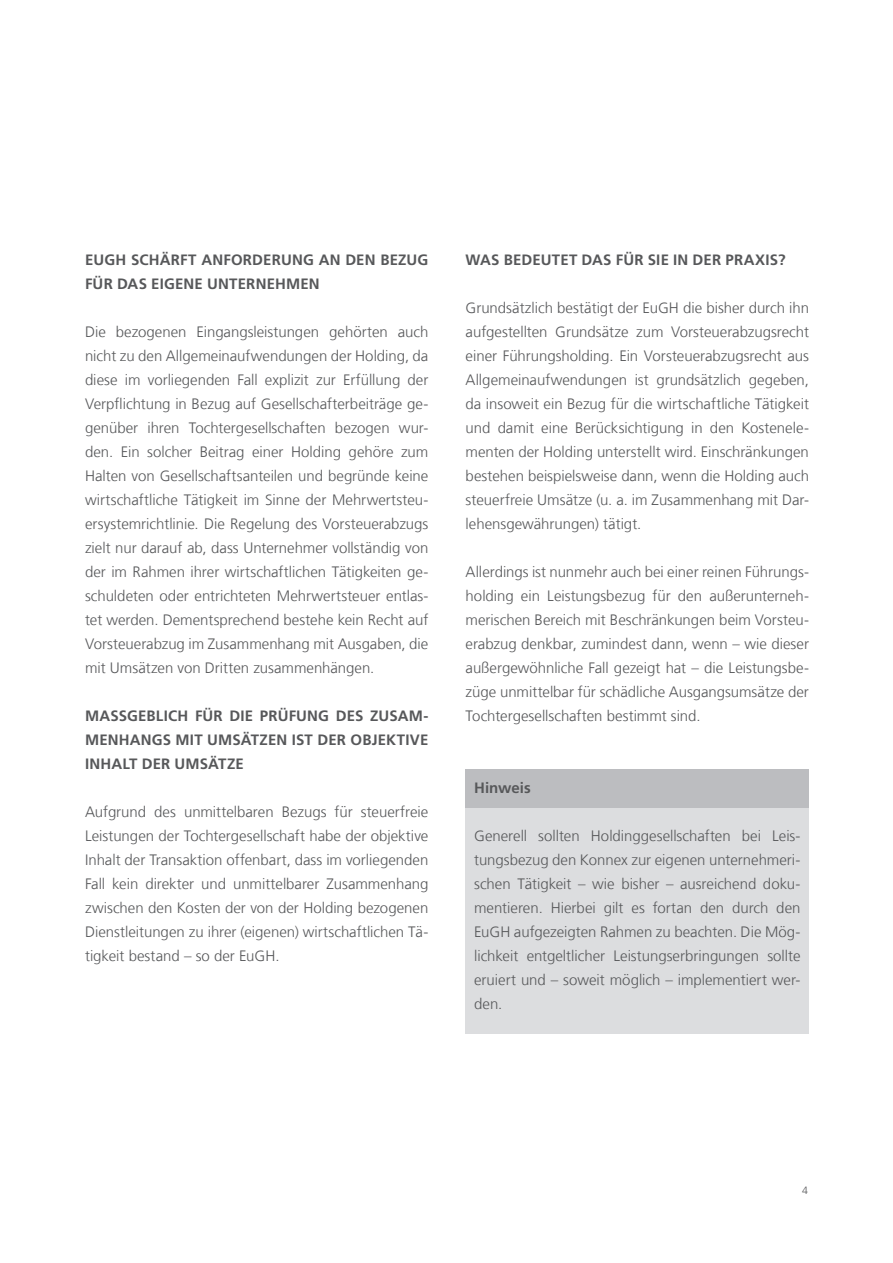
<style>
.page{position:relative;width:893px;height:1263px;background:#fff}
.page>*{position:absolute;margin:0;border:0;box-sizing:border-box;transform-origin:0 0}
.t1{font:300 15px/24px "Frutiger LT Com";color:#57585a;text-align:justify}
.t2{font:700 15px/24px "Frutiger LT Com";letter-spacing:.01em;color:#57585a}
.t3{font:300 10.5px "Frutiger LT Com";color:#57585a}
</style>
<div class="page">
<div style="left:466px;top:770px;width:343px;height:263px;background:#dcdddf"></div>
<div style="left:466px;top:770px;width:343px;height:38px;background:#bcbdc0"></div>
<p class="t2" style="left:85px;top:248px;width:345px">EUGH SCHÄRFT ANFORDERUNG AN DEN BEZUG<br>FÜR DAS EIGENE UNTERNEHMEN</p>
<p class="t1" style="left:85px;top:320px;width:345px">Die bezogenen Eingangsleistungen gehörten auch nicht zu den Allgemeinaufwendungen der Holding, da diese im vorliegenden Fall explizit zur Erfüllung der Verpflichtung in Bezug auf Gesellschafterbeiträge ge&shy;genüber ihren Tochtergesellschaften bezogen wur&shy;den. Ein solcher Beitrag einer Holding gehöre zum Halten von Gesellschaftsanteilen und begründe keine wirtschaftliche Tätigkeit im Sinne der Mehrwertsteu&shy;ersystemrichtlinie. Die Regelung des Vorsteuerabzugs zielt nur darauf ab, dass Unternehmer vollständig von der im Rahmen ihrer wirtschaftlichen Tätigkeiten ge&shy;schuldeten oder entrichteten Mehrwertsteuer entlas&shy;tet werden. Dementsprechend bestehe kein Recht auf Vorsteuerabzug im Zusammenhang mit Ausgaben, die mit Umsätzen von Dritten zusammenhängen.</p>
<p class="t2" style="left:85px;top:704px;width:345px;text-align:justify">MASSGEBLICH FÜR DIE PRÜFUNG DES ZUSAM-MENHANGS MIT UMSÄTZEN IST DER OBJEKTIVE INHALT DER UMSÄTZE</p>
<p class="t1" style="left:85px;top:800px;width:345px">Aufgrund des unmittelbaren Bezugs für steuerfreie Leistungen der Tochtergesellschaft habe der objektive Inhalt der Transaktion offenbart, dass im vorliegenden Fall kein direkter und unmittelbarer Zusammenhang zwischen den Kosten der von der Holding bezogenen Dienstleitungen zu ihrer (eigenen) wirtschaftlichen Tä&shy;tigkeit bestand – so der EuGH.</p>
<p class="t2" style="left:466px;top:248px;width:321px">WAS BEDEUTET DAS FÜR SIE IN DER PRAXIS?</p>
<p class="t1" style="left:466px;top:296px;width:345px">Grundsätzlich bestätigt der EuGH die bisher durch ihn aufgestellten Grundsätze zum Vorsteuerabzugsrecht einer Führungsholding. Ein Vorsteuerabzugsrecht aus Allgemeinaufwendungen ist grundsätzlich gegeben, da insoweit ein Bezug für die wirtschaftliche Tätigkeit und damit eine Berücksichtigung in den Kostenele&shy;menten der Holding unterstellt wird. Einschränkungen bestehen beispielsweise dann, wenn die Holding auch steuerfreie Umsätze (u. a. im Zusammenhang mit Dar&shy;lehensgewährungen) tätigt.</p>
<p class="t1" style="left:466px;top:560px;width:345px">Allerdings ist nunmehr auch bei einer reinen Führungs&shy;holding ein Leistungsbezug für den außerunterneh&shy;merischen Bereich mit Beschränkungen beim Vorsteu&shy;erabzug denkbar, zumindest dann, wenn – wie dieser außergewöhnliche Fall gezeigt hat – die Leistungsbe&shy;züge unmittelbar für schädliche Ausgangsumsätze der Tochtergesellschaften bestimmt sind.</p>
<p class="t2" style="left:474px;top:776px;width:58px">Hinweis</p>
<p class="t1" style="left:474px;top:824px;width:328px">Generell sollten Holdinggesellschaften bei Leis&shy;tungsbezug den Konnex zur eigenen unternehmeri&shy;schen Tätigkeit – wie bisher – ausreichend doku&shy;mentieren. Hierbei gilt es fortan den durch den EuGH aufgezeigten Rahmen zu beachten. Die Mög&shy;lichkeit entgeltlicher Leistungserbringungen sollte eruiert und – soweit möglich – implementiert wer&shy;den.</p>
<p class="t3" style="left:802px;top:1184px;width:7px">4</p>
</div>
